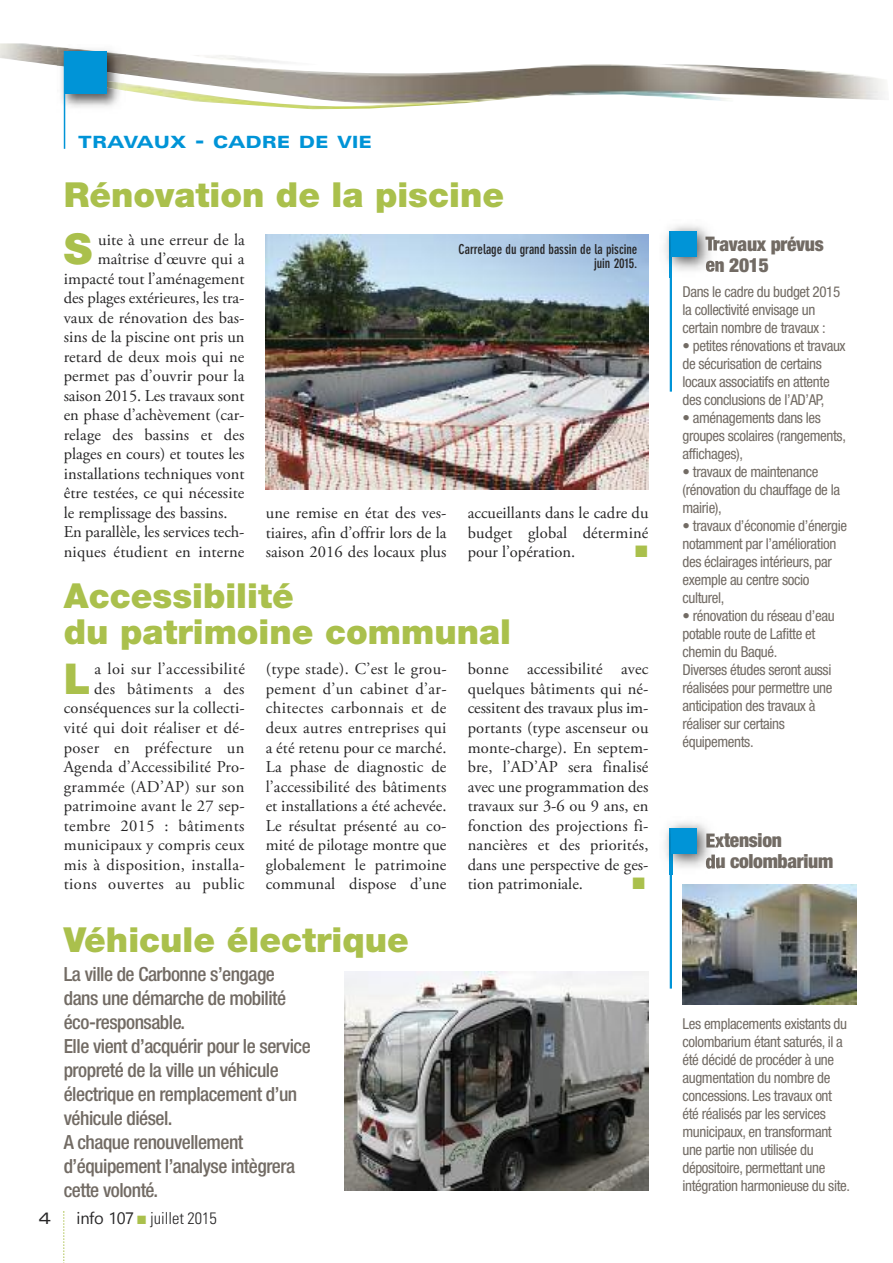
<style>
.page{position:relative;width:893px;height:1263px;background:#fff}
.page>*{position:absolute;margin:0;border:0;box-sizing:border-box;transform-origin:0 0}
.t1{font:900 42.6px "Helvetica Neue LT Std";color:#aac04c}
.t2{font:900 34.5px/36px "Helvetica Neue LT Std";color:#aac04c}
.t3{font:500 condensed 19.5px/24px "Helvetica Neue LT Std";letter-spacing:-.025em;color:#726b64}
.t4{font:900 condensed 19.5px/21px "Helvetica Neue LT Std";letter-spacing:-.015em;color:#726b64}
.t5{font:900 expanded 16.8px "Univers LT Std";color:#0094d7}
.t6{font:16.5px/19.5px "Adobe Garamond Pro";letter-spacing:.01em;color:#272627;text-align:justify}
.t7{font:16.5px "Adobe Garamond Pro";letter-spacing:-.01em;color:#272627}
.t8{font:300 condensed 16.5px "Univers LT Std";color:#272627}
.t9{font:16.5px "Zapf Dingbats";color:#aac04c}
.t10{font:expanded 16.5px "Univers LT Std";color:#272627}
.t11{font:condensed 15px/18px "Helvetica Neue LT Std";letter-spacing:-.025em;color:#726b64}
.t12{font:700 condensed 13.5px/13.5px "DIN Neuzeit Grotesk Std";color:#272627;text-align:right}
.s1{font-size:22.5px}
.s2{font-family:"Nirmala UI";font-weight:400;font-stretch:normal}
.s3{color:#aac04c}
</style>
<div class="page">
<img style="left:0;top:43px;width:885px;height:67px">
<img style="left:57px;top:74px;width:69px;height:39px">
<img style="left:57px;top:44px;width:69px;height:3px">
<img style="left:106px;top:78px;width:20px;height:13px">
<img style="left:57px;top:47px;width:69px;height:27px">
<div style="left:64px;top:51px;width:42px;height:43px;background:#0094d7"></div>
<hr style="left:64px;top:51px;width:1px;height:98px;background:#0094d7">
<svg style="left:63px;top:1211px;width:2px;height:52px"></svg>
<hr style="left:670px;top:828px;width:2px;height:160px;background:#0094d7">
<img style="left:664px;top:822px;width:47px;height:52px">
<img style="left:670px;top:828px;width:2px;height:46px">
<img style="left:706px;top:833px;width:12px;height:15px">
<img style="left:706px;top:854px;width:12px;height:15px">
<div style="left:672px;top:828px;width:25px;height:26px;background:#0094d7"></div>
<img style="left:682px;top:884px;width:175px;height:120px">
<img style="left:266px;top:235px;width:382px;height:254px">
<hr style="left:670px;top:231px;width:2px;height:161px;background:#0094d7">
<img style="left:664px;top:225px;width:47px;height:53px">
<img style="left:670px;top:231px;width:2px;height:47px">
<img style="left:705px;top:236px;width:13px;height:18px">
<img style="left:706px;top:258px;width:12px;height:14px">
<div style="left:672px;top:231px;width:25px;height:26px;background:#0094d7"></div>
<img style="left:344px;top:972px;width:304px;height:219px">
<p class="t5" style="left:78px;top:136px;width:296px">TRAVAUX <span class="s1">-</span> CADRE DE VIE</p>
<h2 class="t2" style="left:64px;top:180px;width:442px">Rénovation de la piscine</h2>
<p class="t12" style="left:458px;top:244px;width:180px">Carrelage du grand bassin de la piscine juin 2015.</p>
<h1 class="t1" style="left:64px;top:234px;width:30px">S</h1>
<p class="t6" style="left:98px;top:231px;width:148px">uite à une erreur de la</p>
<p class="t6" style="left:98px;top:251px;width:148px">maîtrise d’œuvre qui a</p>
<p class="t6" style="left:64px;top:270px;width:182px">impacté tout l’aménagement</p>
<p class="t6" style="left:64px;top:290px;width:182px">des plages extérieures, les tra-</p>
<p class="t6" style="left:64px;top:309px;width:182px">vaux de rénovation des bas-</p>
<p class="t6" style="left:64px;top:329px;width:182px">sins de la piscine ont pris un</p>
<p class="t6" style="left:64px;top:348px;width:182px">retard de deux mois qui ne</p>
<p class="t6" style="left:64px;top:368px;width:182px">permet pas d’ouvrir pour la</p>
<p class="t7" style="left:64px;top:389px;width:182px">saison 2015. Les travaux sont</p>
<p class="t6" style="left:64px;top:407px;width:182px">en phase d’achèvement (car-</p>
<p class="t6" style="left:64px;top:426px;width:182px">relage des bassins et des</p>
<p class="t6" style="left:64px;top:446px;width:182px">plages en cours) et toutes les</p>
<p class="t6" style="left:64px;top:465px;width:182px">installations techniques vont</p>
<p class="t6" style="left:64px;top:485px;width:182px">être testées, ce qui nécessite</p>
<p class="t6" style="left:64px;top:504px;width:165px">le remplissage des bassins.</p>
<p class="t7" style="left:64px;top:526px;width:182px">En parallèle, les services tech-</p>
<p class="t6" style="left:64px;top:543px;width:182px">niques étudient en interne</p>
<p class="t6" style="left:266px;top:505px;width:182px">une remise en état des ves&shy;tiaires, afin d’offrir lors de la saison 2016 des locaux plus</p>
<p class="t6" style="left:468px;top:505px;width:182px">accueillants dans le cadre du budget global déterminé pour l’opération.</p>
<p class="t9" style="left:635px;top:542px;width:14px">■</p>
<h2 class="t2" style="left:64px;top:581px;width:449px">Accessibilité<br>du patrimoine communal</h2>
<p class="t6" style="left:266px;top:661px;width:182px">(type stade). C’est le grou&shy;pement d’un cabinet d’ar&shy;chitectes carbonnais et de deux autres entreprises qui a été retenu pour ce marché.<br>La phase de diagnostic de l’accessibilité des bâtiments et installations a été achevée.<br>Le résultat présenté au co&shy;mité de pilotage montre que globalement le patrimoine communal dispose d’une</p>
<p class="t6" style="left:468px;top:661px;width:182px">bonne accessibilité avec quelques bâtiments qui né&shy;cessitent des travaux plus im&shy;portants (type ascenseur ou monte-charge). En septem&shy;bre, l’AD’AP sera finalisé avec une programmation des travaux sur 3-6 ou 9 ans, en fonction des projections fi&shy;nancières et des priorités, dans une perspective de ges&shy;tion patrimoniale.</p>
<p class="t6" style="left:64px;top:661px;width:183px;text-align:right">a loi sur l’accessibilité<br>des bâtiments a des conséquences sur la collecti&shy;vité qui doit réaliser et dé&shy;poser en préfecture un<br>Agenda d’Accessibilité Pro&shy;grammée (AD’AP) sur son patrimoine avant le 27 sep&shy;tembre 2015 : bâtiments municipaux y compris ceux mis à disposition, installa&shy;tions ouvertes au public</p>
<h1 class="t1" style="left:64px;top:663px;width:28px">L</h1>
<p class="t9" style="left:632px;top:874px;width:14px">■</p>
<h2 class="t2" style="left:64px;top:924px;width:347px">Véhicule électrique</h2>
<p class="t3" style="left:64px;top:964px;width:248px">La ville de Carbonne s’engage dans une démarche de mobilité éco-responsable.<br>Elle vient d’acquérir pour le service propreté de la ville un véhicule électrique en remplacement d’un véhicule diésel.<br>A chaque renouvellement d’équipement l’analyse intègrera cette volonté.</p>
<p class="t10" style="left:39px;top:1212px;width:14px">4</p>
<p class="t8" style="left:77px;top:1212px;width:142px"><span class="s2">info 107</span> <span class="s3">■</span> juillet 2015</p>
<p class="t4" style="left:705px;top:235px;width:120px">Travaux prévus en 2015</p>
<p class="t11" style="left:682px;top:284px;width:159px">Dans le cadre du budget 2015 la collectivité envisage un certain nombre de travaux :</p>
<p class="t11" style="left:682px;top:338px;width:165px">• petites rénovations et travaux de sécurisation de certains locaux associatifs en attente des conclusions de l’AD’AP,</p>
<p class="t11" style="left:682px;top:410px;width:165px">• aménagements dans les groupes scolaires (rangements, affichages),</p>
<p class="t11" style="left:682px;top:464px;width:159px">• travaux de maintenance (rénovation du chauffage de la mairie),</p>
<p class="t11" style="left:682px;top:518px;width:166px">• travaux d’économie d’énergie notamment par l’amélioration des éclairages intérieurs, par exemple au centre socio culturel,</p>
<p class="t11" style="left:682px;top:608px;width:154px">• rénovation du réseau d’eau potable route de Lafitte et chemin du Baqué.<br>Diverses études seront aussi réalisées pour permettre une anticipation des travaux à réaliser sur certains équipements.</p>
<p class="t4" style="left:705px;top:832px;width:129px">Extension<br>du colombarium</p>
<p class="t11" style="left:682px;top:1016px;width:169px">Les emplacements existants du colombarium étant saturés, il a été décidé de procéder à une augmentation du nombre de concessions. Les travaux ont été réalisés par les services municipaux, en transformant une partie non utilisée du dépositoire, permettant une intégration harmonieuse du site.</p>
</div>
